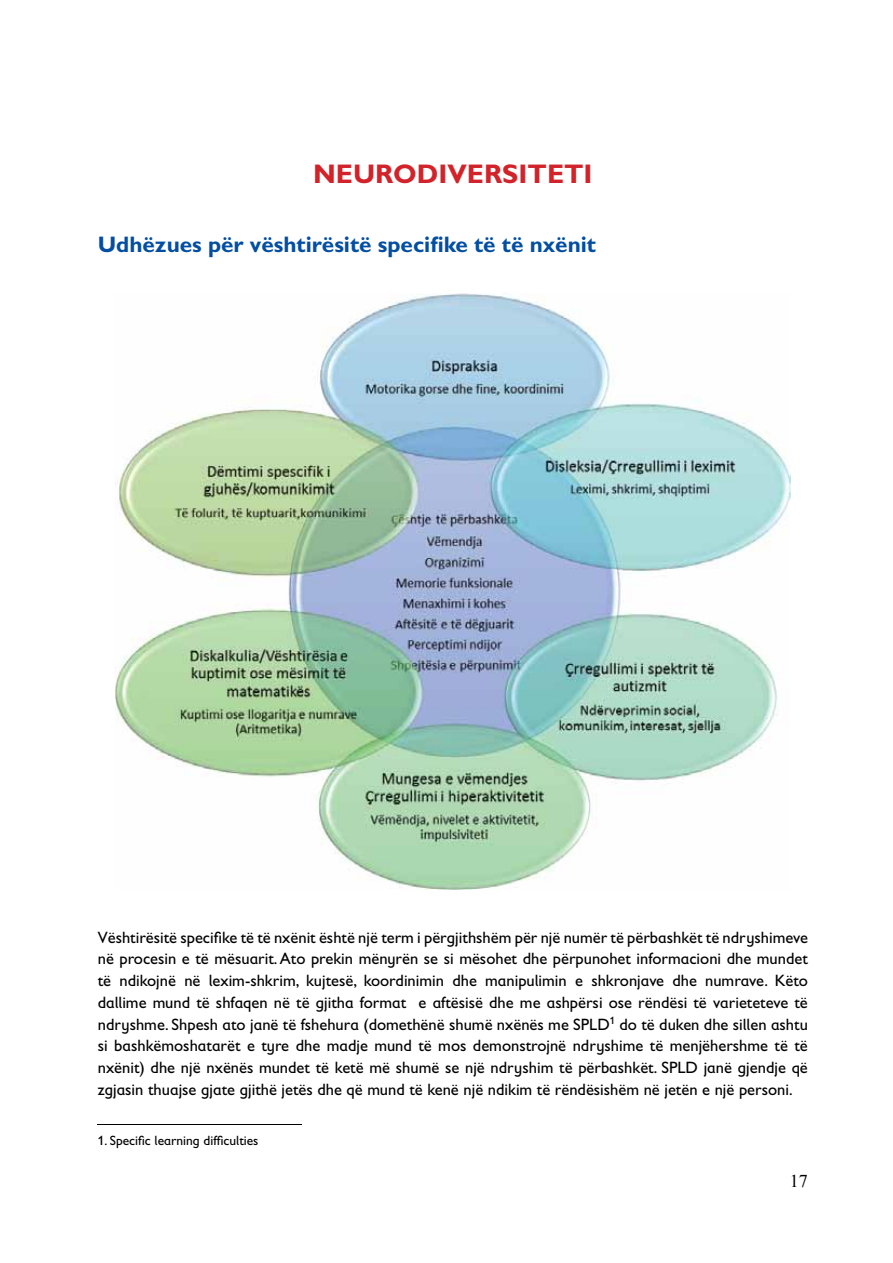
<style>
.page{position:relative;width:893px;height:1263px;background:#fff}
.page>*{position:absolute;margin:0;border:0;box-sizing:border-box;transform-origin:0 0}
.t1{font:700 27px "Gill Sans Infant Std";color:#d2232a}
.t2{font:700 22.5px "Gill Sans Infant Std";color:#034ea2}
.t3{font:18px "Times New Roman";color:#000}
.t4{font:16.5px/21.8px "Gill Sans Infant Std";color:#000;text-align:justify}
.t5{font:13.5px "Gill Sans Infant Std";color:#000}
</style>
<div class="page">
<img style="left:115px;top:293px;width:676px;height:597px">
<hr style="left:98px;top:1124px;width:204px;height:1px;background:#000">
<h1 class="t1" style="left:313px;top:158px;width:281px">NEURODIVERSITETI</h1>
<h2 class="t2" style="left:98px;top:231px;width:500px">Udhëzues për vështirësitë specifike të të nxënit</h2>
<p class="t4" style="left:98px;top:926px;width:712px">Vështirësitë specifike të të nxënit është një term i përgjithshëm për një numër të përbashkët të ndryshimeve në procesin e të mësuarit. Ato prekin mënyrën se si mësohet dhe përpunohet informacioni dhe mundet të ndikojnë në lexim-shkrim, kujtesë, koordinimin dhe manipulimin e shkronjave dhe numrave. Këto dallime mund të shfaqen në të gjitha format e aftësisë dhe me ashpërsi ose rëndësi të varieteteve të ndryshme. Shpesh ato janë të fshehura (domethënë shumë nxënës me SPLD<sup>1</sup> do të duken dhe sillen ashtu si bashkëmoshatarët e tyre dhe madje mund të mos demonstrojnë ndryshime të menjëhershme të të nxënit) dhe një nxënës mundet të ketë më shumë se një ndryshim të përbashkët. SPLD janë gjendje që zgjasin thuajse gjate gjithë jetës dhe që mund të kenë një ndikim të rëndësishëm në jetën e një personi.</p>
<p class="t5" style="left:98px;top:1133px;width:162px">1. Specific learning difficulties</p>
<p class="t3" style="left:790px;top:1169px;width:19px">17</p>
</div>
